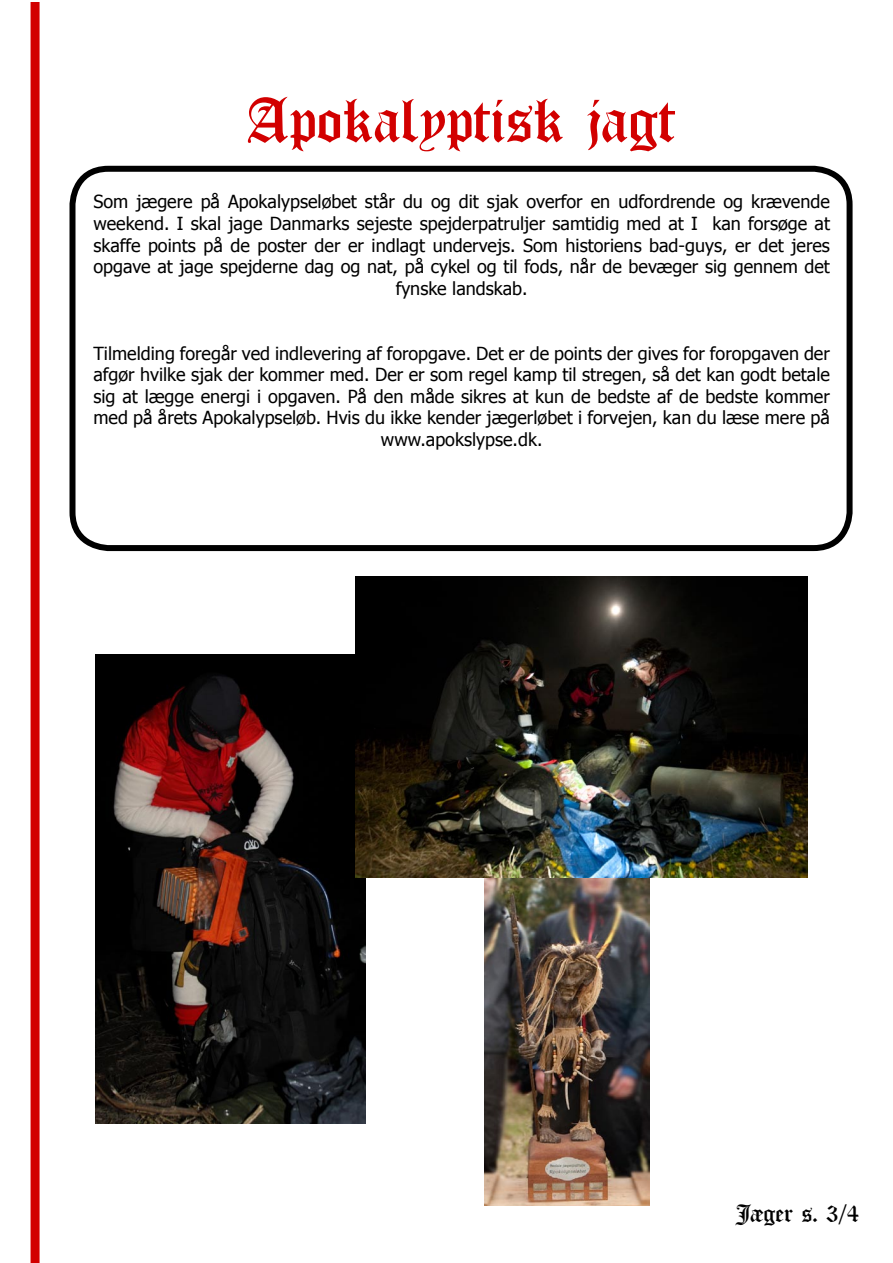
<style>
.page{position:relative;width:893px;height:1263px;background:#fff}
.page>*{position:absolute;margin:0;border:0;box-sizing:border-box;transform-origin:0 0}
.t1{font:69px "Old London";color:#d20000}
.t2{font:27px "Old London";color:#000}
.t3{font:18px/21.6px "Tahoma";color:#000;text-align:center}
</style>
<div class="page">
<div style="left:69px;top:166px;width:783px;height:385px;border:6px solid #000;border-radius:36px"></div>
<div style="left:31px;top:2px;width:9px;height:1261px;background:#d20000"></div>
<img style="left:96px;top:654px;width:270px;height:469px">
<img style="left:484px;top:878px;width:166px;height:327px">
<img style="left:356px;top:577px;width:451px;height:301px">
<h1 class="t1" style="left:248px;top:80px;width:431px">Apokalyptisk jagt</h1>
<p class="t3" style="left:93px;top:190px;width:738px">Som jægere på Apokalypseløbet står du og dit sjak overfor en udfordrende og krævende weekend. I skal jage Danmarks sejeste spejderpatruljer samtidig med at I kan forsøge at skaffe points på de poster der er indlagt undervejs. Som historiens bad-guys, er det jeres opgave at jage spejderne dag og nat, på cykel og til fods, når de bevæger sig gennem det fynske landskab.</p>
<p class="t3" style="left:93px;top:341px;width:738px">Tilmelding foregår ved indlevering af foropgave. Det er de points der gives for foropgaven der afgør hvilke sjak der kommer med. Der er som regel kamp til stregen, så det kan godt betale sig at lægge energi i opgaven. På den måde sikres at kun de bedste af de bedste kommer med på årets Apokalypseløb. Hvis du ikke kender jægerløbet i forvejen, kan du læse mere på www.apokslypse.dk.</p>
<h2 class="t2" style="left:736px;top:1198px;width:124px">Jæger s. 3/4</h2>
</div>
